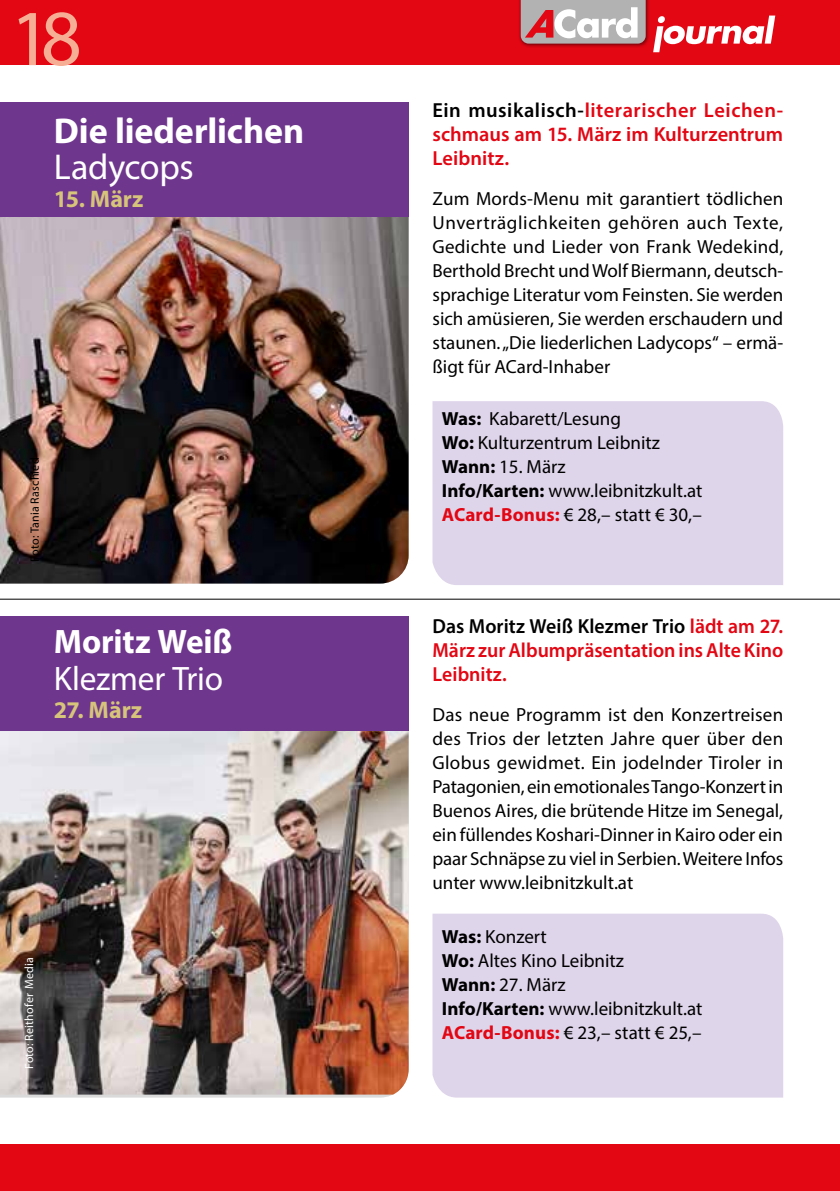
<style>
.page{position:relative;width:840px;height:1191px;background:#fff}
.page>*{position:absolute;margin:0;border:0;box-sizing:border-box;transform-origin:0 0}
.t1{font:80px "Myriad Pro";color:#f6af95}
.t2{font:700 36px "Myriad Pro";letter-spacing:-.005em;color:#fff}
.t3{font:36px "Myriad Pro";letter-spacing:-.01em;color:#fff}
.t4{font:34px "Myriad Pro";letter-spacing:-.01em;color:#fff}
.t5{font:700 34px "Myriad Pro";letter-spacing:-.005em;color:#fff}
.t6{font:700 24px "Myriad Pro";color:#d7c47b}
.t7{font:600 20.4px/24px "Myriad Pro";color:#e30613;text-align:justify}
.t8{font:19px/24px "Myriad Pro";color:#000}
.t9{font:12px "Myriad Pro";letter-spacing:.015em;color:#fff}
.t10{font:12px "Myriad Pro";letter-spacing:.015em;color:#000}
.s1{color:#000}
.s2{font-weight:700}
.s3{font-weight:700;color:#e30613}
</style>
<div class="page">
<hr style="left:0;top:599px;width:839px;height:1px;background:#000">
<img style="left:0;top:217px;width:408px;height:366px">
<div style="left:0;top:102px;width:408px;height:115px;background:#6e368c"></div>
<img style="left:0;top:730px;width:408px;height:364px">
<div style="left:432px;top:913px;width:350px;height:184px;background:#dfd5eb"></div>
<div style="left:0;top:616px;width:408px;height:114px;background:#6e368c"></div>
<div style="left:432px;top:401px;width:350px;height:184px;background:#dfd5eb"></div>
<div style="left:0;top:0;width:839px;height:65px;background:#e30613"></div>
<div style="left:0;top:1144px;width:839px;height:47px;background:#e30613"></div>
<div style="left:518px;top:0;width:132px;height:48px;background:#000;opacity:.5"></div>
<svg style="left:520px;top:0;width:125px;height:44px"></svg>
<svg style="left:653px;top:16px;width:121px;height:36px"></svg>
<p class="t1" style="left:17px;top:-11px;width:66px">18</p>
<h2 class="t2" style="left:54px;top:107px;width:252px">Die liederlichen</h2>
<h2 class="t3" style="left:54px;top:144px;width:141px">Ladycops</h2>
<p class="t6" style="left:54px;top:183px;width:91px">15. März</p>
<p class="t10" style="left:27px;top:561px;width:106px;rotate:-90deg">Foto: Tania Raschied</p>
<h3 class="t5" style="left:54px;top:620px;width:180px">Moritz Weiß</h3>
<h3 class="t4" style="left:54px;top:657px;width:170px">Klezmer Trio</h3>
<p class="t6" style="left:54px;top:694px;width:90px">27. März</p>
<p class="t9" style="left:22px;top:1069px;width:114px;rotate:-90deg">Foto: Reithofer Media</p>
<p class="t7" style="left:432px;top:98px;width:352px"><span class="s1">Ein musikalisch-</span>literarischer Leichen&shy;schmaus am 15. März im Kulturzentrum Leibnitz.</p>
<p class="t8" style="left:432px;top:187px;width:352px;text-align:justify">Zum Mords-Menu mit garantiert tödlichen Unverträglichkeiten gehören auch Texte, Gedichte und Lieder von Frank Wedekind, Berthold Brecht und Wolf Biermann, deutsch&shy;sprachige Literatur vom Feinsten. Sie werden sich amüsieren, Sie werden erschaudern und staunen. „Die liederlichen Ladycops“ – ermä&shy;ßigt für ACard-Inhaber</p>
<p class="t8" style="left:441px;top:406px;width:262px"><span class="s2">Was:</span> Kabarett/Lesung<br><span class="s2">Wo:</span> Kulturzentrum Leibnitz<br><span class="s2">Wann:</span> 15. März<br><span class="s2">Info/Karten:</span> www.leibnitzkult.at<br><span class="s3">ACard-Bonus:</span> € 28,– statt € 30,–</p>
<p class="t7" style="left:432px;top:613px;width:352px"><span class="s1">Das Moritz Weiß Klezmer Trio</span> lädt am 27.<br>März zur Albumpräsentation ins Alte Kino Leibnitz.</p>
<p class="t8" style="left:432px;top:702px;width:352px;text-align:justify">Das neue Programm ist den Konzertreisen des Trios der letzten Jahre quer über den Globus gewidmet. Ein jodelnder Tiroler in Patagonien, ein emotionales Tango-Konzert in Buenos Aires, die brütende Hitze im Senegal, ein füllendes Koshari-Dinner in Kairo oder ein paar Schnäpse zu viel in Serbien. Weitere Infos unter www.leibnitzkult.at</p>
<p class="t8" style="left:441px;top:924px;width:262px"><span class="s2">Was:</span> Konzert<br><span class="s2">Wo:</span> Altes Kino Leibnitz<br><span class="s2">Wann:</span> 27. März<br><span class="s2">Info/Karten:</span> www.leibnitzkult.at<br><span class="s3">ACard-Bonus:</span> € 23,– statt € 25,–</p>
</div>
